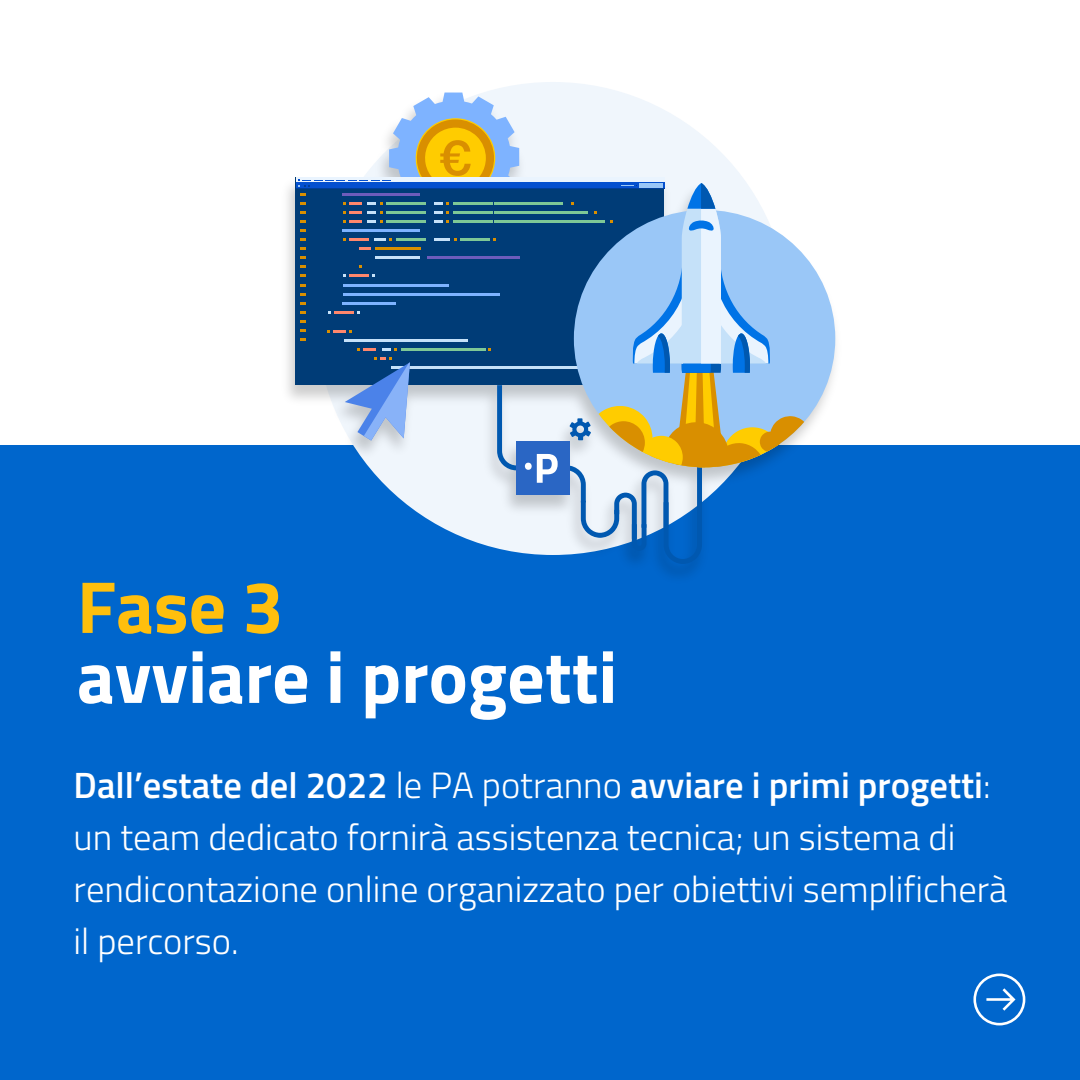
<style>
.page{position:relative;width:1080px;height:1080px;background:#fff}
.page>*{position:absolute;margin:0;border:0;box-sizing:border-box;transform-origin:0 0}
.t1{font:700 73.7px "Titillium Web";color:#fff}
.t2{font:700 73.7px "Titillium Web";color:#ffbf0d}
.t3{font:300 36.6px/52px "Titillium Web";color:#fff}
.s1{font-weight:600}
</style>
<div class="page">
<div style="left:0;top:445px;width:1080px;height:635px;background:#06c"></div>
<img style="left:276px;top:87px;width:571px;height:502px">
<div style="left:296px;top:178px;width:368px;height:5px;background:#eaf4fe"></div>
<hr style="left:296px;top:188px;width:368px;height:1px;background:#003e99">
<div style="left:574px;top:210px;width:261px;height:257px;background:#9ac7f7;border-radius:50%"></div>
<svg style="left:298px;top:93px;width:506px;height:471px"></svg>
<svg style="left:973px;top:974px;width:52px;height:51px;background:#3384d6"></svg>
<h1 class="t2" style="left:77px;top:551px;width:208px">Fase 3</h1>
<h1 class="t1" style="left:77px;top:621px;width:542px">avviare i progetti</h1>
<p class="t3" style="left:74px;top:757px;width:935px"><span class="s1">Dall’estate del 2022</span> le PA potranno <span class="s1">avviare i primi progetti</span>: un team dedicato fornirà assistenza tecnica; un sistema di rendicontazione online organizzato per obiettivi semplificherà il percorso.</p>
</div>
